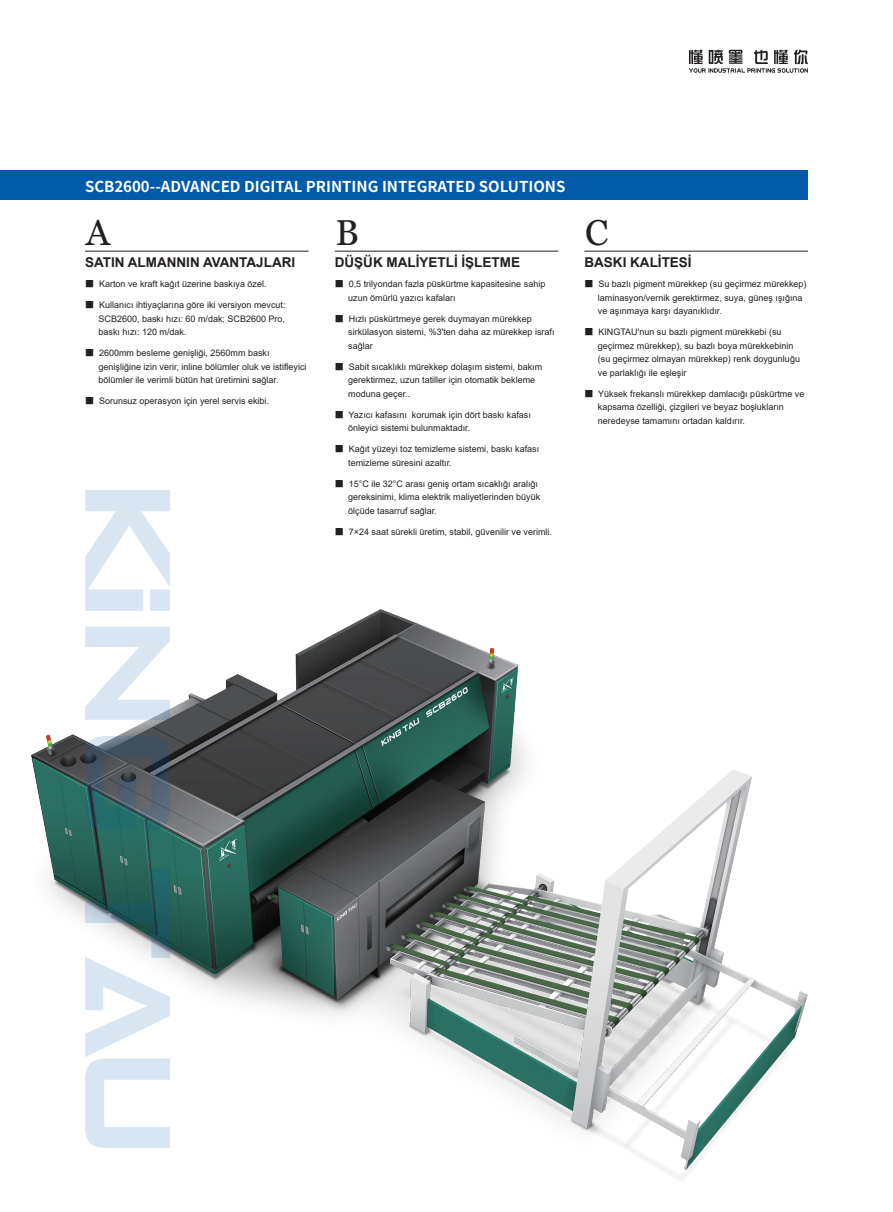
<style>
.page{position:relative;width:893px;height:1212px;background:#fff}
.page>*{position:absolute;margin:0;border:0;box-sizing:border-box;transform-origin:0 0}
.t1{font:36px "Georgia";color:#231f20}
.t2{font:700 15px "Source Han Sans CN";color:#fff}
.t3{font:700 13.5px "Arial";color:#231f20}
.t4{font:9px/13.5px "Arial";color:#231f20}
.s1{font-family:"Source Han Sans CN"}
</style>
<div class="page">
<img style="left:31px;top:610px;width:777px;height:570px">
<div style="left:0;top:170px;width:808px;height:30px;background:#015aaa"></div>
<svg style="left:689px;top:50px;width:119px;height:23px"></svg>
<hr style="left:85px;top:251px;width:224px;height:1px;background:#231f20">
<hr style="left:335px;top:251px;width:223px;height:1px;background:#231f20">
<hr style="left:584px;top:251px;width:224px;height:1px;background:#231f20">
<svg style="left:85px;top:490px;width:85px;height:658px"></svg>
<h2 class="t2" style="left:85px;top:178px;width:482px">SCB2600--ADVANCED DIGITAL PRINTING INTEGRATED SOLUTIONS</h2>
<h1 class="t1" style="left:86px;top:211px;width:26px">A</h1>
<h3 class="t3" style="left:85px;top:253px;width:212px">SATIN ALMANNIN AVANTAJLARI</h3>
<h3 class="t3" style="left:335px;top:253px;width:187px">DÜŞÜK MALİYETLİ İŞLETME</h3>
<h3 class="t3" style="left:584px;top:253px;width:109px">BASKI KALİTESİ</h3>
<p class="t4" style="left:85px;top:277px;width:183px"><span class="s1">■</span> Karton ve kraft kağıt üzerine baskıya özel.</p>
<p class="t4" style="left:99px;top:298px;width:189px;text-align:justify;text-indent:-14px"><span class="s1">■</span> Kullanıcı ihtiyaçlarına göre iki versiyon mevcut:<br>SCB2600, baskı hızı: 60 m/dak; SCB2600 Pro, baskı hızı: 120 m/dak.</p>
<p class="t4" style="left:99px;top:346px;width:210px;text-indent:-14px"><span class="s1">■</span> 2600mm besleme genişliği, 2560mm baskı genişliğine izin verir, inline bölümler oluk ve istifleyici bölümler ile verimli bütün hat üretimini sağlar.</p>
<p class="t4" style="left:85px;top:394px;width:186px"><span class="s1">■</span> Sorunsuz operasyon için yerel servis ekibi.</p>
<h1 class="t1" style="left:585px;top:211px;width:25px">C</h1>
<p class="t4" style="left:598px;top:277px;width:210px;text-indent:-14px"><span class="s1">■</span> Su bazlı pigment mürekkep (su geçirmez mürekkep) laminasyon/vernik gerektirmez, suya, güneş ışığına ve aşınmaya karşı dayanıklıdır.</p>
<p class="t4" style="left:598px;top:325px;width:204px;text-indent:-14px"><span class="s1">■</span> KINGTAU'nun su bazlı pigment mürekkebi (su geçirmez mürekkep), su bazlı boya mürekkebinin (su geçirmez olmayan mürekkep) renk doygunluğu ve parlaklığı ile eşleşir</p>
<p class="t4" style="left:598px;top:387px;width:208px;text-indent:-14px"><span class="s1">■</span> Yüksek frekanslı mürekkep damlacığı püskürtme ve kapsama özelliği, çizgileri ve beyaz boşlukların neredeyse tamamını ortadan kaldırır.</p>
<h1 class="t1" style="left:335px;top:211px;width:25px">B</h1>
<p class="t4" style="left:348px;top:277px;width:199px;text-indent:-14px"><span class="s1">■</span> 0,5 trilyondan fazla püskürtme kapasitesine sahip uzun ömürlü yazıcı kafaları</p>
<p class="t4" style="left:348px;top:312px;width:208px;text-indent:-14px"><span class="s1">■</span> Hızlı püskürtmeye gerek duymayan mürekkep sirkülasyon sistemi, %3'ten daha az mürekkep israfı sağlar</p>
<p class="t4" style="left:348px;top:360px;width:196px;text-indent:-14px"><span class="s1">■</span> Sabit sıcaklıklı mürekkep dolaşım sistemi, bakım gerektirmez, uzun tatiller için otomatik bekleme moduna geçer..</p>
<p class="t4" style="left:348px;top:408px;width:184px;text-indent:-14px"><span class="s1">■</span> Yazıcı kafasını korumak için dört baskı kafası önleyici sistemi bulunmaktadır.</p>
<p class="t4" style="left:348px;top:442px;width:193px;text-indent:-14px"><span class="s1">■</span> Kağıt yüzeyi toz temizleme sistemi, baskı kafası temizleme süresini azaltır.</p>
<p class="t4" style="left:348px;top:477px;width:194px;text-indent:-14px"><span class="s1">■</span> 15°C ile 32°C arası geniş ortam sıcaklığı aralığı gereksinimi, klima elektrik maliyetlerinden büyük ölçüde tasarruf sağlar.</p>
<p class="t4" style="left:335px;top:525px;width:219px"><span class="s1">■</span> 7×24 saat sürekli üretim, stabil, güvenilir ve verimli.</p>
</div>
